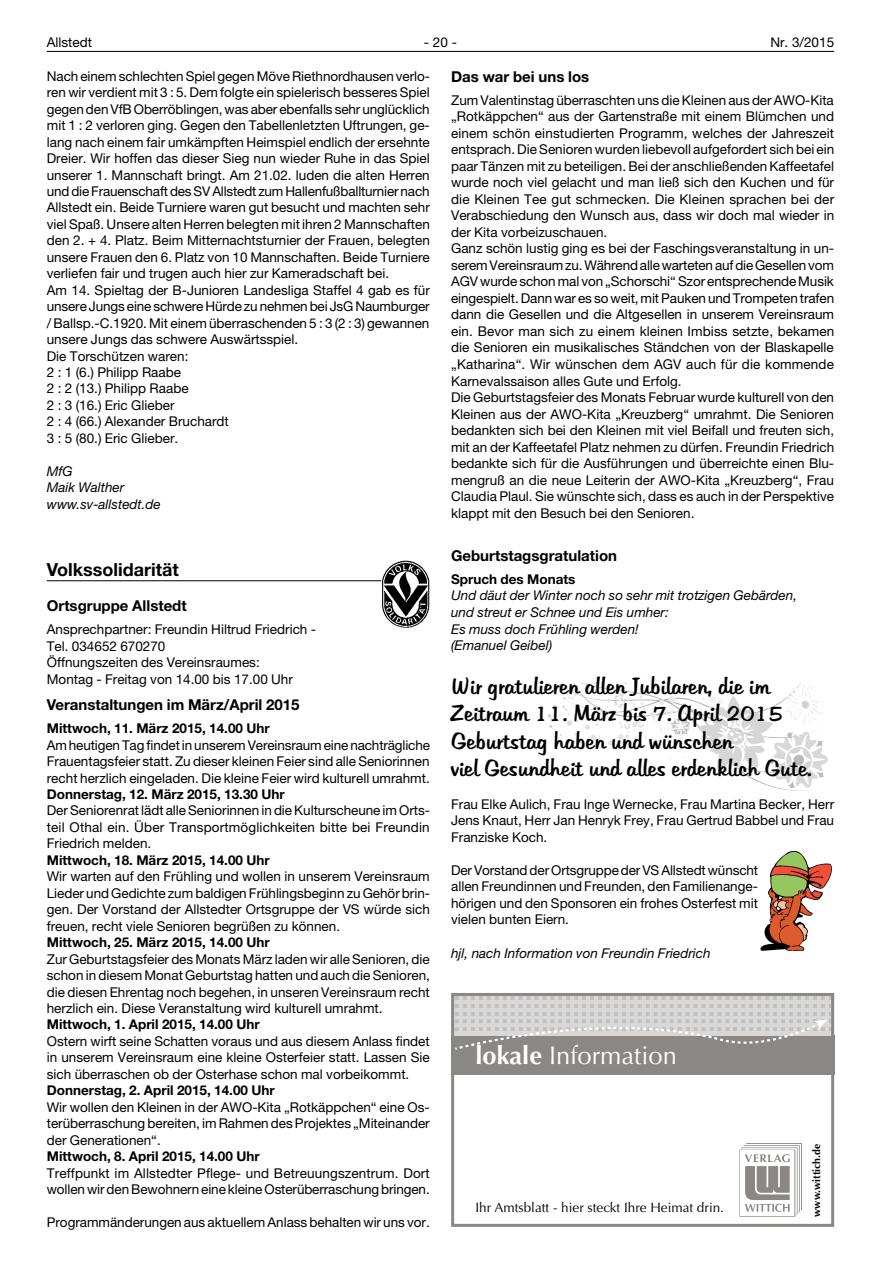
<style>
.page{position:relative;width:881px;height:1263px;background:#fff}
.page>*{position:absolute;margin:0;border:0;box-sizing:border-box;transform-origin:0 0}
.t1{font:25.5px "Optima LT";color:#fff}
.t2{font:22.5px/27.3px "Hudson";color:#000}
.t3{font:700 18px "Helvetica Neue LT";color:#000}
.t4{font:700 15px "Helvetica Neue LT";color:#000}
.t5{font:13.5px/16.5px "Helvetica Neue LT";color:#000;text-align:justify}
.t6{font:700 13.5px "Helvetica Neue LT";color:#000}
.t7{font:italic 13.5px/16.5px "Helvetica Neue LT";color:#000}
.t8{font:13.5px "Optima LT";color:#000}
.t9{font:700 10.5px "Optima LT";color:#000}
.s1{font-weight:700}
</style>
<div class="page">
<hr style="left:47px;top:51px;width:786px;height:1px;background:#000">
<img style="left:749px;top:682px;width:75px;height:30px">
<hr style="left:47px;top:580px;width:334px;height:1px;background:#000">
<img style="left:382px;top:560px;width:47px;height:67px">
<svg style="left:760px;top:851px;width:71px;height:100px"></svg>
<div style="left:451px;top:1035px;width:382px;height:39px;background:#8b8785"></div>
<svg style="left:455px;top:997px;width:374px;height:53px"></svg>
<svg style="left:739px;top:1143px;width:62px;height:74px"></svg>
<div style="left:451px;top:993px;width:382px;height:234px;border:3px solid #8b8785"></div>
<p class="t5" style="left:47px;top:34px;width:47px">Allstedt</p>
<p class="t5" style="left:424px;top:34px;width:35px">- 20 -</p>
<p class="t5" style="left:770px;top:34px;width:65px">Nr. 3/2015</p>
<p class="t5" style="left:47px;top:68px;width:384px;text-align:left">Nach einem schlechten Spiel gegen Möve Riethnordhausen verlo&shy;ren wir verdient mit 3 : 5. Dem folgte ein spielerisch besseres Spiel gegen den VfB Oberröblingen, was aber ebenfalls sehr unglücklich mit 1 : 2 verloren ging. Gegen den Tabellenletzten Uftrungen, ge&shy;lang nach einem fair umkämpften Heimspiel endlich der ersehnte Dreier. Wir hoffen das dieser Sieg nun wieder Ruhe in das Spiel unserer 1. Mannschaft bringt. Am 21.02. luden die alten Herren und die Frauenschaft des SV Allstedt zum Hallenfußballturnier nach Allstedt ein. Beide Turniere waren gut besucht und machten sehr viel Spaß. Unsere alten Herren belegten mit ihren 2 Mannschaften den 2. + 4. Platz. Beim Mitternachtsturnier der Frauen, belegten unsere Frauen den 6. Platz von 10 Mannschaften. Beide Turniere verliefen fair und trugen auch hier zur Kameradschaft bei.<br>Am 14. Spieltag der B-Junioren Landesliga Staffel 4 gab es für unsere Jungs eine schwere Hürde zu nehmen bei JsG Naumburger / Ballsp.-C.1920. Mit einem überraschenden 5 : 3 (2 : 3) gewannen unsere Jungs das schwere Auswärtsspiel.<br>Die Torschützen waren:<br>2 : 1 (6.) Philipp Raabe<br>2 : 2 (13.) Philipp Raabe<br>2 : 3 (16.) Eric Glieber<br>2 : 4 (66.) Alexander Bruchardt<br>3 : 5 (80.) Eric Glieber.</p>
<p class="t7" style="left:47px;top:462px;width:115px">MfG<br>Maik Walther www.sv-allstedt.de</p>
<p class="t4" style="left:451px;top:67px;width:140px">Das war bei uns los</p>
<p class="t5" style="left:451px;top:92px;width:384px;text-align:left">Zum Valentinstag überraschten uns die Kleinen aus der AWO-Kita „Rotkäppchen“ aus der Gartenstraße mit einem Blümchen und einem schön einstudierten Programm, welches der Jahreszeit entsprach. Die Senioren wurden liebevoll aufgefordert sich bei ein paar Tänzen mit zu beteiligen. Bei der anschließenden Kaffeetafel wurde noch viel gelacht und man ließ sich den Kuchen und für die Kleinen Tee gut schmecken. Die Kleinen sprachen bei der Verabschiedung den Wunsch aus, dass wir doch mal wieder in der Kita vorbeizuschauen.<br>Ganz schön lustig ging es bei der Faschingsveranstaltung in un&shy;serem Vereinsraum zu. Während alle warteten auf die Gesellen vom AGV wurde schon mal von „Schorschi“ Szor entsprechende Musik eingespielt. Dann war es so weit, mit Pauken und Trompeten trafen dann die Gesellen und die Altgesellen in unserem Vereinsraum ein. Bevor man sich zu einem kleinen Imbiss setzte, bekamen die Senioren ein musikalisches Ständchen von der Blaskapelle „Katharina“. Wir wünschen dem AGV auch für die kommende Karnevalssaison alles Gute und Erfolg.<br>Die Geburtstagsfeier des Monats Februar wurde kulturell von den Kleinen aus der AWO-Kita „Kreuzberg“ umrahmt. Die Senioren bedankten sich bei den Kleinen mit viel Beifall und freuten sich, mit an der Kaffeetafel Platz nehmen zu dürfen. Freundin Friedrich bedankte sich für die Ausführungen und überreichte einen Blu&shy;mengruß an die neue Leiterin der AWO-Kita „Kreuzberg“, Frau Claudia Plaul. Sie wünschte sich, dass es auch in der Perspektive klappt mit den Besuch bei den Senioren.</p>
<p class="t4" style="left:451px;top:546px;width:167px">Geburtstagsgratulation</p>
<p class="t6" style="left:451px;top:571px;width:126px">Spruch des Monats</p>
<p class="t7" style="left:451px;top:587px;width:347px">Und däut der Winter noch so sehr mit trotzigen Gebärden, und streut er Schnee und Eis umher:<br>Es muss doch Frühling werden!<br>(Emanuel Geibel)</p>
<h2 class="t2" style="left:451px;top:673px;width:362px">Wir gratulieren allen Jubilaren, die im Zeitraum 11. März bis 7. April 2015<br>Geburtstag haben und wünschen<br>viel Gesundheit und alles erdenklich Gute.</h2>
<p class="t5" style="left:451px;top:796px;width:384px">Frau Elke Aulich, Frau Inge Wernecke, Frau Martina Becker, Herr Jens Knaut, Herr Jan Henryk Frey, Frau Gertrud Babbel und Frau Franziske Koch.</p>
<p class="t5" style="left:451px;top:862px;width:308px">Der Vorstand der Ortsgruppe der VS Allstedt wünscht allen Freundinnen und Freunden, den Familienange&shy;hörigen und den Sponsoren ein frohes Osterfest mit vielen bunten Eiern.</p>
<p class="t7" style="left:451px;top:944px;width:261px">hjl, nach Information von Freundin Friedrich</p>
<h3 class="t3" style="left:47px;top:559px;width:133px">Volkssolidarität</h3>
<p class="t4" style="left:47px;top:597px;width:141px">Ortsgruppe Allstedt</p>
<p class="t5" style="left:47px;top:621px;width:271px;text-align:left">Ansprechpartner: Freundin Hiltrud Friedrich - Tel. 034652 670270<br>Öffnungszeiten des Vereinsraumes:<br>Montag - Freitag von 14.00 bis 17.00 Uhr</p>
<p class="t4" style="left:47px;top:696px;width:254px">Veranstaltungen im März/April 2015</p>
<p class="t6" style="left:47px;top:720px;width:224px">Mittwoch, 11. März 2015, 14.00 Uhr</p>
<p class="t5" style="left:47px;top:736px;width:384px">Am heutigen Tag findet in unserem Vereinsraum eine nachträgliche Frauentagsfeier statt. Zu dieser kleinen Feier sind alle Seniorinnen recht herzlich eingeladen. Die kleine Feier wird kulturell umrahmt.</p>
<p class="t6" style="left:47px;top:786px;width:239px">Donnerstag, 12. März 2015, 13.30 Uhr</p>
<p class="t5" style="left:47px;top:802px;width:384px">Der Seniorenrat lädt alle Seniorinnen in die Kulturscheune im Orts&shy;teil Othal ein. Über Transportmöglichkeiten bitte bei Freundin Friedrich melden.</p>
<p class="t6" style="left:47px;top:852px;width:224px">Mittwoch, 18. März 2015, 14.00 Uhr</p>
<p class="t5" style="left:47px;top:868px;width:384px">Wir warten auf den Frühling und wollen in unserem Vereinsraum Lieder und Gedichte zum baldigen Frühlingsbeginn zu Gehör brin&shy;gen. Der Vorstand der Allstedter Ortsgruppe der VS würde sich freuen, recht viele Senioren begrüßen zu können.</p>
<p class="t6" style="left:47px;top:934px;width:224px">Mittwoch, 25. März 2015, 14.00 Uhr</p>
<p class="t5" style="left:47px;top:950px;width:384px">Zur Geburtstagsfeier des Monats März laden wir alle Senioren, die schon in diesem Monat Geburtstag hatten und auch die Senioren, die diesen Ehrentag noch begehen, in unseren Vereinsraum recht herzlich ein. Diese Veranstaltung wird kulturell umrahmt.</p>
<p class="t6" style="left:47px;top:1016px;width:214px">Mittwoch, 1. April 2015, 14.00 Uhr</p>
<p class="t5" style="left:47px;top:1033px;width:384px">Ostern wirft seine Schatten voraus und aus diesem Anlass findet in unserem Vereinsraum eine kleine Osterfeier statt. Lassen Sie sich überraschen ob der Osterhase schon mal vorbeikommt.</p>
<p class="t6" style="left:47px;top:1082px;width:229px">Donnerstag, 2. April 2015, 14.00 Uhr</p>
<p class="t5" style="left:47px;top:1098px;width:384px">Wir wollen den Kleinen in der AWO-Kita „Rotkäppchen“ eine Os&shy;terüberraschung bereiten, im Rahmen des Projektes „Miteinander der Generationen“.</p>
<p class="t6" style="left:47px;top:1148px;width:214px">Mittwoch, 8. April 2015, 14.00 Uhr</p>
<p class="t5" style="left:47px;top:1164px;width:384px">Treffpunkt im Allstedter Pflege- und Betreuungszentrum. Dort wollen wir den Bewohnern eine kleine Osterüberraschung bringen.</p>
<p class="t5" style="left:47px;top:1214px;width:384px">Programmänderungen aus aktuellem Anlass behalten wir uns vor.</p>
<h1 class="t1" style="left:475px;top:1040px;width:203px"><span class="s1">lokale</span> Information</h1>
<p class="t9" style="left:810px;top:1217px;width:74px;rotate:-90deg">www.wittich.de</p>
<p class="t8" style="left:475px;top:1199px;width:250px">Ihr Amtsblatt - hier steckt Ihre Heimat drin.</p>
</div>
